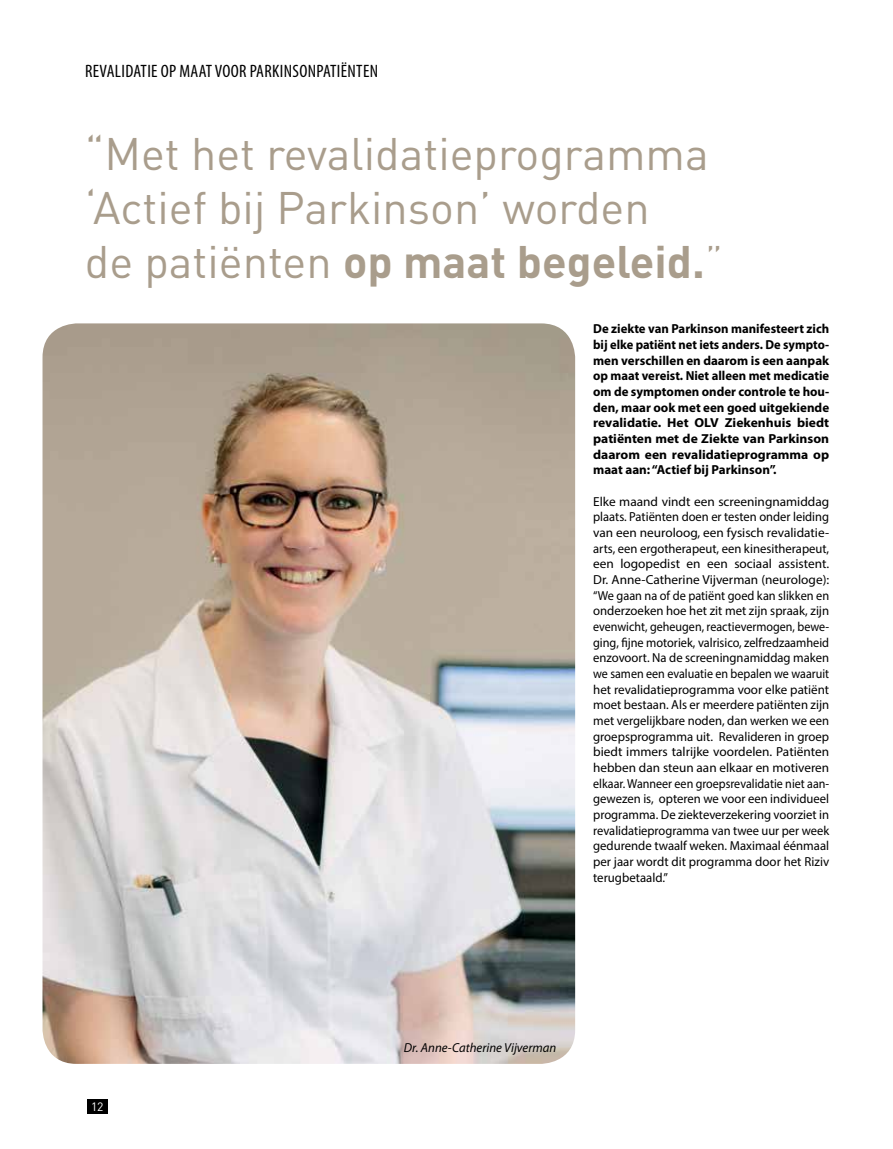
<style>
.page{position:relative;width:893px;height:1149px;background:#fff}
.page>*{position:absolute;margin:0;border:0;box-sizing:border-box;transform-origin:0 0}
.t1{font:45px/54px "DIN";color:#a99d8c}
.t2{font:condensed 18px "Myriad Pro";letter-spacing:.02em;color:#000}
.t3{font:13.05px/15.6px "Myriad Pro";color:#000;text-align:justify}
.t4{font:700 13.05px/15.6px "Myriad Pro";color:#000;text-align:justify}
.t5{font:italic 13.05px "Myriad Pro";color:#000}
.t6{font:12px "DIN";color:#fff}
.s1{font-weight:700}
.s2{font-weight:300}
</style>
<div class="page">
<img style="left:43px;top:323px;width:532px;height:740px">
<div style="left:87px;top:1098px;width:21px;height:15px;background:#000"></div>
<h2 class="t2" style="left:85px;top:62px;width:295px">REVALIDATIE OP MAAT VOOR PARKINSONPATIËNTEN</h2>
<h1 class="t1" style="left:85px;top:125px;width:640px">“Met het revalidatieprogramma ‘Actief bij Parkinson’ worden<br>de patiënten <span class="s1">op maat begeleid.</span><span class="s2">”</span></h1>
<p class="t4" style="left:593px;top:321px;width:238px">De ziekte van Parkinson manifesteert zich bij elke patiënt net iets anders. De sympto&shy;men verschillen en daarom is een aanpak op maat vereist. Niet alleen met medicatie om de symptomen onder controle te hou&shy;den, maar ook met een goed uitgekiende revalidatie. Het OLV Ziekenhuis biedt patiënten met de Ziekte van Parkinson daarom een revalidatieprogramma op maat aan: “Actief bij Parkinson”.</p>
<p class="t3" style="left:593px;top:493px;width:238px">Elke maand vindt een screeningnamiddag plaats. Patiënten doen er testen onder leiding van een neuroloog, een fysisch revalidatie&shy;arts, een ergotherapeut, een kinesitherapeut, een logopedist en een sociaal assistent.<br>Dr. Anne-Catherine Vijverman (neurologe): “We gaan na of de patiënt goed kan slikken en onderzoeken hoe het zit met zijn spraak, zijn evenwicht, geheugen, reactievermogen, bewe&shy;ging, fijne motoriek, valrisico, zelfredzaamheid enzovoort. Na de screeningnamiddag maken we samen een evaluatie en bepalen we waaruit het revalidatieprogramma voor elke patiënt moet bestaan. Als er meerdere patiënten zijn met vergelijkbare noden, dan werken we een groepsprogramma uit. Revalideren in groep biedt immers talrijke voordelen. Patiënten hebben dan steun aan elkaar en motiveren elkaar. Wanneer een groepsrevalidatie niet aan&shy;gewezen is, opteren we voor een individueel programma. De ziekteverzekering voorziet in revalidatieprogramma van twee uur per week gedurende twaalf weken. Maximaal éénmaal per jaar wordt dit programma door het Riziv terugbetaald.”</p>
<p class="t6" style="left:91px;top:1098px;width:14px">102</p>
<p class="t5" style="left:404px;top:1040px;width:154px">Dr. Anne-Catherine Vijverman</p>
</div>
